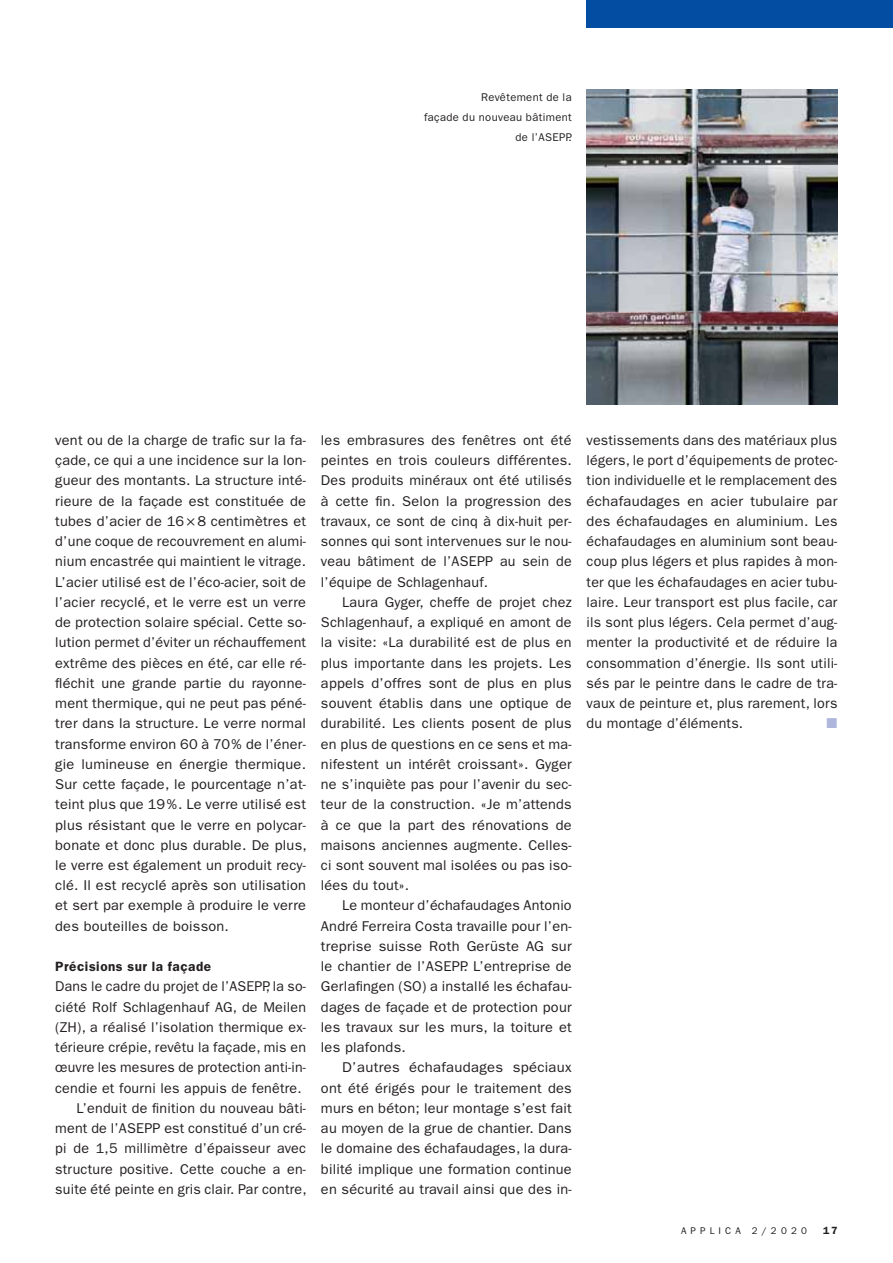
<style>
.page{position:relative;width:893px;height:1263px;background:#fff}
.page>*{position:absolute;margin:0;border:0;box-sizing:border-box;transform-origin:0 0}
.t1{font:14.25px/20.2px "ITC Franklin Gothic Std";letter-spacing:.015em;color:#231f20;text-align:justify}
.t2{font:14.25px/20.2px "ITC Franklin Gothic Std";letter-spacing:.015em;color:#231f20;text-align:justify;scale:1.04 1}
.t3{font:14.25px "Zapf Dingbats Std";color:#afb6dc}
.t4{font:600 13.5px "ITC Franklin Gothic Std";letter-spacing:.04em;color:#231f20}
.t5{font:11.25px/20.2px "ITC Franklin Gothic Std";letter-spacing:.03em;color:#231f20;text-align:right}
.t6{font:600 10.5px "ITC Franklin Gothic Std";color:#231f20}
.t7{font:9.75px "ITC Franklin Gothic Std";letter-spacing:.42em;color:#231f20}
</style>
<div class="page">
<div style="left:587px;top:0;width:306px;height:28px;background:#034ea2"></div>
<img style="left:587px;top:90px;width:250px;height:314px">
<p class="t5" style="left:424px;top:88px;width:149px">Revêtement de la<br>façade du nouveau bâtiment de l’ASEPP.</p>
<p class="t1" style="left:55px;top:431px;width:253px">vent ou de la charge de trafic sur la fa&shy;çade, ce qui a une incidence sur la lon&shy;gueur des montants. La structure inté&shy;rieure de la façade est constituée de tubes d’acier de 16 × 8 centimètres et d’une coque de recouvrement en alumi&shy;nium encastrée qui maintient le vitrage.<br>L’acier utilisé est de l’éco-acier, soit de l’acier recyclé, et le verre est un verre de protection solaire spécial. Cette so&shy;lution permet d’éviter un réchauffement extrême des pièces en été, car elle ré&shy;fléchit une grande partie du rayonne&shy;ment thermique, qui ne peut pas péné&shy;trer dans la structure. Le verre normal transforme environ 60 à 70% de l’éner&shy;gie lumineuse en énergie thermique.<br>Sur cette façade, le pourcentage n’at&shy;teint plus que 19%. Le verre utilisé est plus résistant que le verre en polycar&shy;bonate et donc plus durable. De plus, le verre est également un produit recy&shy;clé. Il est recyclé après son utilisation et sert par exemple à produire le verre des bouteilles de boisson.</p>
<p class="t4" style="left:55px;top:962px;width:157px">Précisions sur la façade</p>
<p class="t1" style="left:55px;top:977px;width:252px">Dans le cadre du projet de l’ASEPP, la so-</p>
<p class="t1" style="left:55px;top:998px;width:252px">ciété Rolf Schlagenhauf AG, de Meilen</p>
<p class="t1" style="left:55px;top:1018px;width:252px">(ZH), a réalisé l’isolation thermique ex-</p>
<p class="t1" style="left:55px;top:1038px;width:252px">térieure crépie, revêtu la façade, mis en</p>
<p class="t1" style="left:55px;top:1058px;width:252px">œuvre les mesures de protection anti-in-</p>
<p class="t1" style="left:55px;top:1079px;width:248px">cendie et fourni les appuis de fenêtre.</p>
<p class="t1" style="left:77px;top:1099px;width:231px">L’enduit de finition du nouveau bâti-</p>
<p class="t1" style="left:55px;top:1119px;width:252px">ment de l’ASEPP est constitué d’un cré-</p>
<p class="t1" style="left:55px;top:1139px;width:252px">pi de 1,5 millimètre d’épaisseur avec</p>
<p class="t1" style="left:55px;top:1160px;width:252px">structure positive. Cette couche a en-</p>
<p class="t1" style="left:55px;top:1180px;width:253px">suite été peinte en gris clair. Par contre,</p>
<p class="t1" style="left:321px;top:431px;width:252px">les embrasures des fenêtres ont été peintes en trois couleurs différentes.<br>Des produits minéraux ont été utilisés à cette fin. Selon la progression des travaux, ce sont de cinq à dix-huit per&shy;sonnes qui sont intervenues sur le nou&shy;veau bâtiment de l’ASEPP au sein de l’équipe de Schlagenhauf.</p>
<p class="t1" style="left:321px;top:593px;width:252px;text-indent:21px">Laura Gyger, cheffe de projet chez Schlagenhauf, a expliqué en amont de la visite: «La durabilité est de plus en plus importante dans les projets. Les appels d’offres sont de plus en plus souvent établis dans une optique de durabilité. Les clients posent de plus en plus de questions en ce sens et ma&shy;nifestent un intérêt croissant». Gyger ne s’inquiète pas pour l’avenir du sec&shy;teur de la construction. «Je m’attends à ce que la part des rénovations de maisons anciennes augmente. Celles&shy;ci sont souvent mal isolées ou pas iso&shy;lées du tout».</p>
<p class="t1" style="left:321px;top:897px;width:252px;text-indent:21px">Le monteur d’échafaudages Antonio André Ferreira Costa travaille pour l’en&shy;treprise suisse Roth Gerüste AG sur le chantier de l’ASEPP. L’entreprise de Gerlafingen (SO) a installé les échafau&shy;dages de façade et de protection pour les travaux sur les murs, la toiture et les plafonds.</p>
<p class="t2" style="left:321px;top:1058px;width:243px;text-indent:21px">D’autres échafaudages spéciaux ont été érigés pour le traitement des murs en béton; leur montage s’est fait au moyen de la grue de chantier. Dans le domaine des échafaudages, la dura&shy;bilité implique une formation continue en sécurité au travail ainsi que des in-</p>
<p class="t1" style="left:587px;top:431px;width:252px">vestissements dans des matériaux plus légers, le port d’équipements de protec&shy;tion individuelle et le remplacement des échafaudages en acier tubulaire par des échafaudages en aluminium. Les échafaudages en aluminium sont beau&shy;coup plus légers et plus rapides à mon&shy;ter que les échafaudages en acier tubu&shy;laire. Leur transport est plus facile, car ils sont plus légers. Cela permet d’aug&shy;menter la productivité et de réduire la consommation d’énergie. Ils sont utili&shy;sés par le peintre dans le cadre de tra&shy;vaux de peinture et, plus rarement, lors du montage d’éléments.</p>
<p class="t3" style="left:826px;top:715px;width:12px">■</p>
<p class="t7" style="left:681px;top:1227px;width:128px">APPLICA 2/2020</p>
<p class="t6" style="left:823px;top:1227px;width:16px">17</p>
</div>
